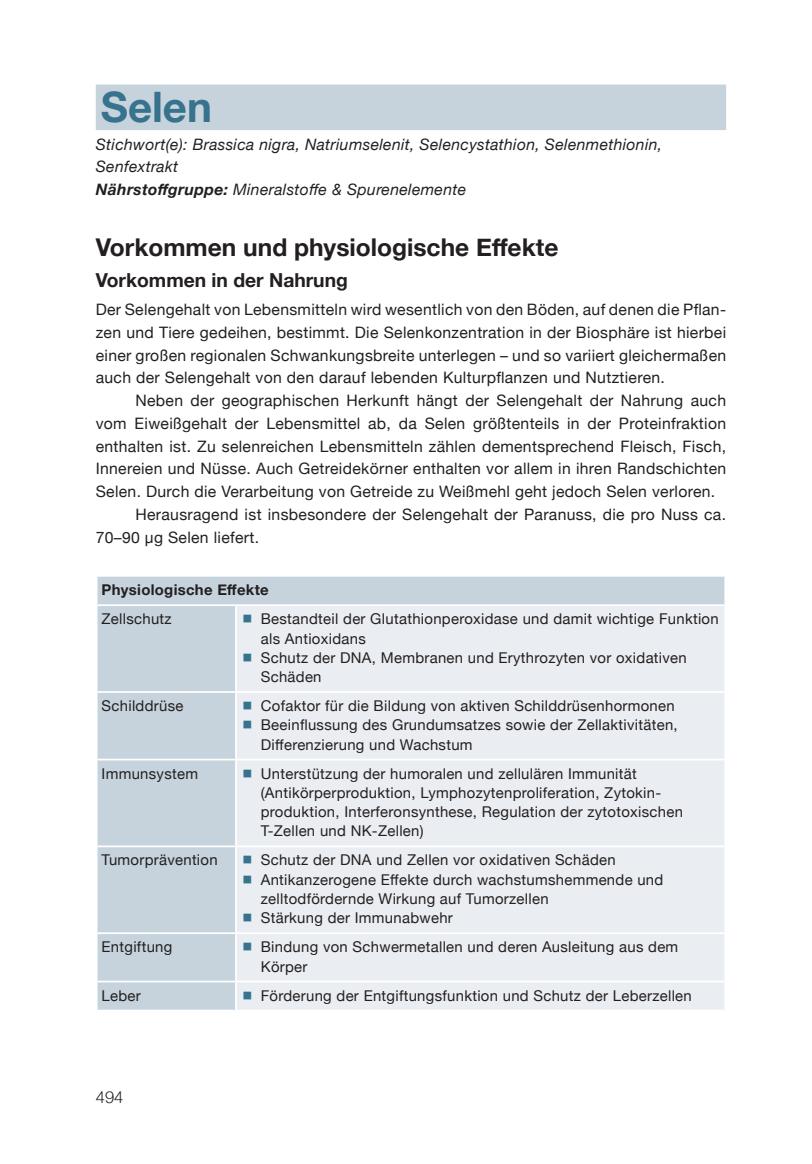
<style>
.page{position:relative;width:812px;height:1164px;background:#fff}
.page>*{position:absolute;margin:0;border:0;box-sizing:border-box;transform-origin:0 0}
.t1{font:700 42px "Helvetica Neue";color:#37738d}
.t2{font:700 24.5px "Helvetica Neue";color:#231f20}
.t3{font:700 19.25px "Helvetica Neue";color:#231f20}
.t4{font:300 16.62px "Helvetica Neue";color:#231f20}
.t5{font:15.75px/22.8px "Helvetica Neue";letter-spacing:.02em;color:#231f20;text-align:justify}
.t6{font:italic 15.75px/22.8px "Helvetica Neue";letter-spacing:.02em;color:#231f20}
.t7{font:14.88px/19.2px "Helvetica Neue";letter-spacing:.02em;color:#231f20}
.t8{font:700 14.88px "Helvetica Neue";letter-spacing:.02em;color:#231f20}
.s1{font-weight:700}
</style>
<div class="page">
<div style="left:96px;top:85px;width:630px;height:45px;background:#c6d3dc"></div>
<div style="left:97px;top:577px;width:627px;height:432px;background:#c6d3dc"></div>
<div style="left:237px;top:606px;width:487px;height:403px;background:#eaedf1"></div>
<hr style="left:96px;top:604px;width:140px;height:2px;background:#fff">
<hr style="left:236px;top:604px;width:490px;height:2px;background:#fff">
<hr style="left:235px;top:606px;width:2px;height:85px;background:#fff">
<hr style="left:96px;top:691px;width:140px;height:2px;background:#fff">
<hr style="left:236px;top:691px;width:490px;height:2px;background:#fff">
<hr style="left:235px;top:693px;width:2px;height:66px;background:#fff">
<hr style="left:96px;top:759px;width:140px;height:1px;background:#fff">
<hr style="left:236px;top:759px;width:490px;height:1px;background:#fff">
<hr style="left:235px;top:760px;width:2px;height:85px;background:#fff">
<hr style="left:96px;top:845px;width:140px;height:2px;background:#fff">
<hr style="left:236px;top:845px;width:490px;height:2px;background:#fff">
<hr style="left:235px;top:847px;width:2px;height:85px;background:#fff">
<hr style="left:96px;top:932px;width:140px;height:2px;background:#fff">
<hr style="left:236px;top:932px;width:490px;height:2px;background:#fff">
<hr style="left:235px;top:934px;width:2px;height:46px;background:#fff">
<hr style="left:96px;top:980px;width:140px;height:2px;background:#fff">
<hr style="left:236px;top:980px;width:490px;height:2px;background:#fff">
<hr style="left:235px;top:982px;width:2px;height:27px;background:#fff">
<svg style="left:244px;top:615px;width:7px;height:8px"></svg>
<svg style="left:244px;top:653px;width:7px;height:8px"></svg>
<svg style="left:244px;top:702px;width:7px;height:7px"></svg>
<svg style="left:244px;top:721px;width:7px;height:8px"></svg>
<svg style="left:244px;top:769px;width:7px;height:8px"></svg>
<svg style="left:244px;top:856px;width:7px;height:8px"></svg>
<svg style="left:244px;top:875px;width:7px;height:8px"></svg>
<svg style="left:244px;top:914px;width:7px;height:7px"></svg>
<svg style="left:244px;top:943px;width:7px;height:7px"></svg>
<svg style="left:244px;top:991px;width:7px;height:8px"></svg>
<h1 class="t1" style="left:101px;top:74px;width:113px">Selen</h1>
<p class="t6" style="left:96px;top:133px;width:568px">Stichwort(e): Brassica nigra, Natriumselenit, Selencystathion, Selenmethionin,<br>Senfextrakt<br><span class="s1">Nährstoffgruppe:</span> Mineralstoffe &amp; Spurenelemente</p>
<h2 class="t2" style="left:96px;top:228px;width:464px">Vorkommen und physiologische Effekte</h2>
<p class="t3" style="left:96px;top:265px;width:254px">Vorkommen in der Nahrung</p>
<p class="t5" style="left:96px;top:299px;width:632px">Der Selengehalt von Lebensmitteln wird wesentlich von den Böden, auf denen die Pflan&shy;zen und Tiere gedeihen, bestimmt. Die Selenkonzentration in der Biosphäre ist hierbei einer großen regionalen Schwankungsbreite unterlegen – und so variiert gleichermaßen auch der Selengehalt von den darauf lebenden Kulturpflanzen und Nutztieren.</p>
<p class="t5" style="left:135px;top:390px;width:592px">Neben der geographischen Herkunft hängt der Selengehalt der Nahrung auch</p>
<p class="t5" style="left:96px;top:413px;width:631px">vom Eiweißgehalt der Lebensmittel ab, da Selen größtenteils in der Proteinfraktion</p>
<p class="t5" style="left:96px;top:435px;width:632px">enthalten ist. Zu selenreichen Lebensmitteln zählen dementsprechend Fleisch, Fisch,</p>
<p class="t5" style="left:96px;top:458px;width:632px">Innereien und Nüsse. Auch Getreidekörner enthalten vor allem in ihren Randschichten</p>
<p class="t5" style="left:96px;top:481px;width:621px">Selen. Durch die Verarbeitung von Getreide zu Weißmehl geht jedoch Selen verloren.</p>
<p class="t5" style="left:135px;top:504px;width:592px">Herausragend ist insbesondere der Selengehalt der Paranuss, die pro Nuss ca.</p>
<p class="t5" style="left:96px;top:526px;width:165px">70–90 μg Selen liefert.</p>
<p class="t8" style="left:102px;top:578px;width:169px">Physiologische Effekte</p>
<p class="t7" style="left:102px;top:610px;width:72px">Zellschutz</p>
<p class="t7" style="left:261px;top:610px;width:459px">Bestandteil der Glutathionperoxidase und damit wichtige Funktion als Antioxidans<br>Schutz der DNA, Membranen und Erythrozyten vor oxidativen Schäden</p>
<p class="t7" style="left:102px;top:697px;width:83px">Schilddrüse</p>
<p class="t7" style="left:261px;top:697px;width:418px">Cofaktor für die Bildung von aktiven Schilddrüsenhormonen<br>Beeinflussung des Grundumsatzes sowie der Zellaktivitäten,<br>Differenzierung und Wachstum</p>
<p class="t7" style="left:102px;top:764px;width:98px">Immunsystem</p>
<p class="t7" style="left:261px;top:764px;width:423px">Unterstützung der humoralen und zellulären Immunität (Antikörperproduktion, Lymphozytenproliferation, Zytokin&shy;produktion, Interferonsynthese, Regulation der zytotoxischen T-Zellen und NK-Zellen)</p>
<p class="t7" style="left:102px;top:851px;width:118px">Tumorprävention</p>
<p class="t7" style="left:261px;top:851px;width:404px">Schutz der DNA und Zellen vor oxidativen Schäden Antikanzerogene Effekte durch wachstumshemmende und zelltodfördernde Wirkung auf Tumorzellen<br>Stärkung der Immunabwehr</p>
<p class="t7" style="left:102px;top:938px;width:72px">Entgiftung</p>
<p class="t7" style="left:261px;top:938px;width:419px">Bindung von Schwermetallen und deren Ausleitung aus dem<br>Körper</p>
<p class="t7" style="left:102px;top:986px;width:41px">Leber</p>
<p class="t7" style="left:261px;top:986px;width:432px">Förderung der Entgiftungsfunktion und Schutz der Leberzellen</p>
<p class="t4" style="left:96px;top:1083px;width:29px">494</p>
</div>
